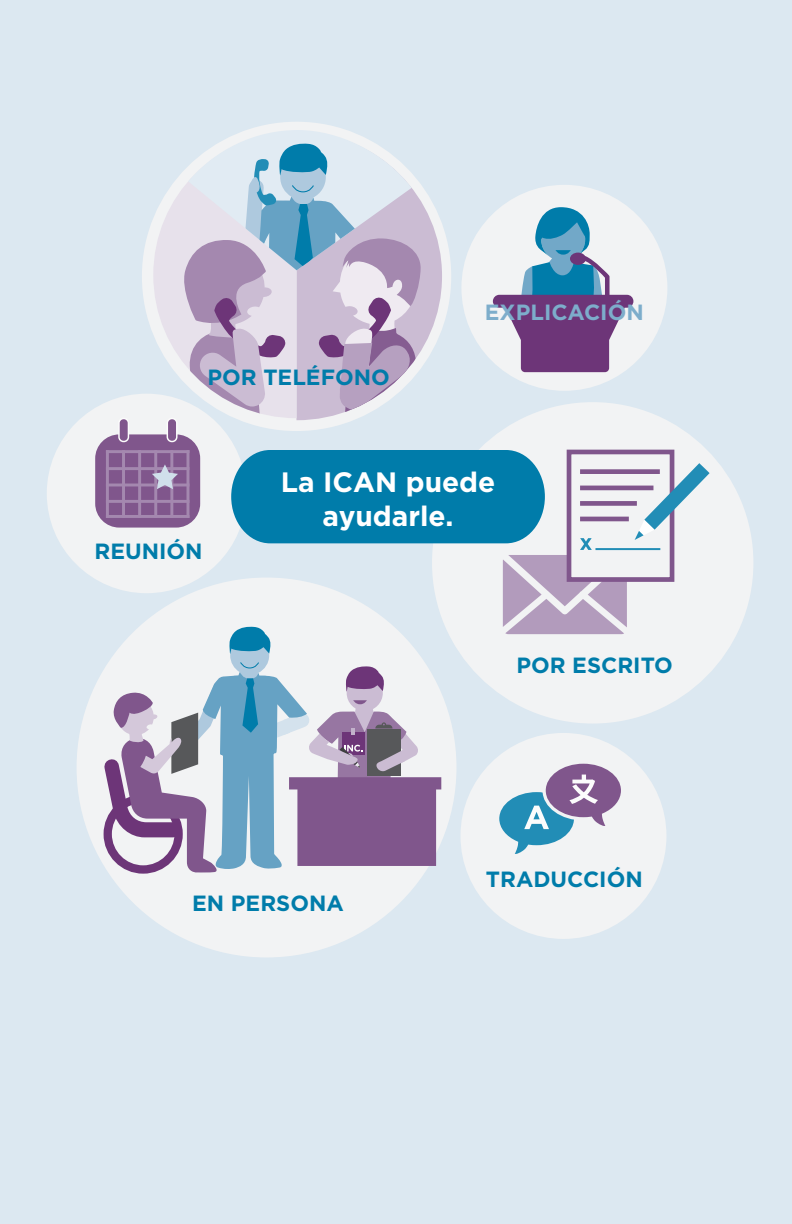
<style>
.page{position:relative;width:792px;height:1224px;background:#dce8f1}
.page>*{position:absolute;margin:0;border:0;box-sizing:border-box;transform-origin:0 0}
.Bold_11-11_White_Centered{font:700 28px/33.6px "Gotham";color:#fff;text-align:center}
.Bold_11-11_Blue_Centered{font:700 22px "Gotham";color:#007caa}
.Bold_11-11_Blue_Centered-2{font:700 22px "Gotham";color:#7dadcb}
</style>
<div class="page">
<div style="left:77px;top:578px;width:379px;height:379px;background:#f2f3f4;border-radius:50%"></div>
<div style="left:432px;top:402px;width:321px;height:322px;background:#f2f3f4;border-radius:50%"></div>
<div style="left:567px;top:450px;width:107px;height:132px;border:5px solid #80568c"></div>
<svg style="left:635px;top:463px;width:75px;height:77px"></svg>
<div style="left:580px;top:469px;width:80px;height:5px;background:#80568c"></div>
<hr style="left:580px;top:486px;width:73px;height:4px;background:#80568c">
<div style="left:580px;top:501px;width:57px;height:5px;background:#80568c"></div>
<hr style="left:580px;top:517px;width:49px;height:4px;background:#886293">
<hr style="left:595px;top:548px;width:65px;height:2px;background:#228db6">
<div style="left:460px;top:733px;width:206px;height:206px;background:#f2f3f4;border-radius:50%"></div>
<div style="left:47px;top:394px;width:199px;height:199px;background:#f2f3f4;border-radius:50%"></div>
<div style="left:95px;top:434px;width:105px;height:94px;background:#80568c;border-radius:24px"></div>
<div style="left:119px;top:419px;width:9px;height:23px;background:#80568c;border-radius:5px"></div>
<div style="left:118px;top:418px;width:11px;height:24px;border:1px solid #fcfcfc;border-radius:5px"></div>
<div style="left:167px;top:419px;width:10px;height:23px;background:#80568c;border-radius:5px"></div>
<div style="left:167px;top:418px;width:11px;height:24px;border:1px solid #fcfcfc;border-radius:5px"></div>
<div style="left:461px;top:185px;width:206px;height:206px;background:#f2f3f4;border-radius:50%"></div>
<svg style="left:493px;top:207px;width:140px;height:165px"></svg>
<div style="left:142px;top:122px;width:309px;height:309px;background:#f2f3f4;border-radius:50%"></div>
<svg style="left:421px;top:185px;width:21px;height:183px;fill:#cbbcd3"></svg>
<svg style="left:153px;top:175px;width:27px;height:225px;fill:#e7e8f0"></svg>
<svg style="left:180px;top:130px;width:241px;height:290px"></svg>
<svg style="left:103px;top:450px;width:524px;height:423px"></svg>
<p class="Bold_11-11_Blue_Centered" style="left:207px;top:362px;width:184px">POR TELÉFONO</p>
<p class="Bold_11-11_Blue_Centered-2" style="left:485px;top:297px;width:160px">EXPLICACIÓN</p>
<p class="Bold_11-11_Blue_Centered" style="left:94px;top:537px;width:110px">REUNIÓN</p>
<p class="Bold_11-11_White_Centered" style="left:281px;top:465px;width:216px">La ICAN puede ayudarle.</p>
<p class="Bold_11-11_Blue_Centered" style="left:516px;top:650px;width:158px">POR ESCRITO</p>
<p class="Bold_11-11_Blue_Centered" style="left:486px;top:864px;width:158px">TRADUCCIÓN</p>
<p class="Bold_11-11_Blue_Centered" style="left:192px;top:889px;width:153px">EN PERSONA</p>
</div>
